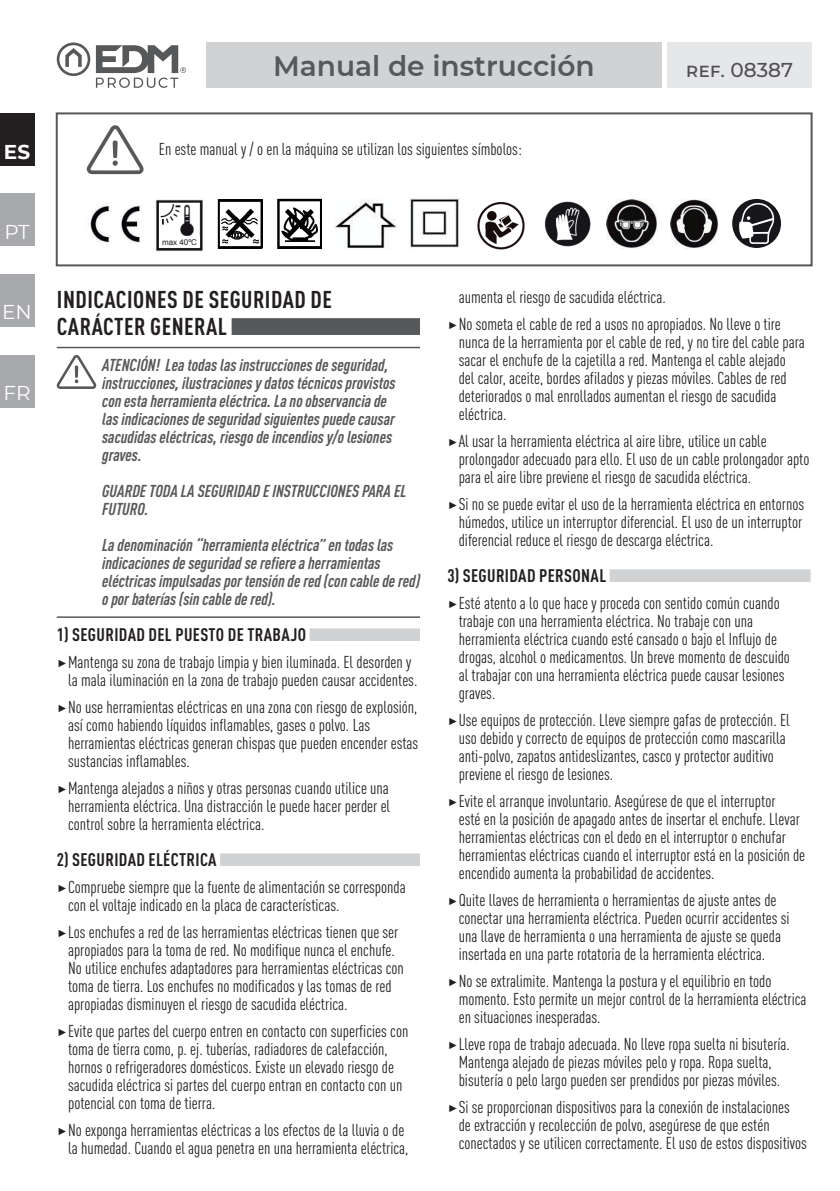
<style>
.page{position:relative;width:840px;height:1191px;background:#fff}
.page>*{position:absolute;margin:0;border:0;box-sizing:border-box;transform-origin:0 0}
.t1{font:600 28px "Montserrat";color:#57585a}
.t2{font:700 condensed 24px/27px "DIN Pro";letter-spacing:.02em;color:#231f20}
.t3{font:500 20px "Montserrat";color:#505052}
.t4{font:20px "Montserrat";color:#fff}
.t5{font:700 20px "Montserrat";color:#fff}
.t6{font:700 condensed 18px "DIN Pro";letter-spacing:.02em;color:#231f20}
.t7{font:condensed 17px/18px "DIN Pro";color:#231f20}
.t8{font:italic 700 condensed 17px/18px "DIN Pro";color:#57585a}
.t9{font:8px "Arial";color:#231f20}
.s1{font-family:"Montserrat";font-stretch:normal}
</style>
<div class="page">
<div style="left:206px;top:43px;width:455px;height:45px;background:#d1d2d4"></div>
<div style="left:667px;top:43px;width:144px;height:45px;background:#e6e7e9"></div>
<div style="left:0;top:113px;width:34px;height:53px;background:#231f20"></div>
<div style="left:0;top:193px;width:34px;height:53px;background:#a8a9ad"></div>
<div style="left:0;top:274px;width:34px;height:53px;background:#a8a9ad"></div>
<div style="left:0;top:355px;width:34px;height:52px;background:#a8a9ad"></div>
<svg style="left:57px;top:43px;width:129px;height:45px"></svg>
<hr style="left:57px;top:347px;width:363px;height:1px;background:#57585a">
<hr style="left:57px;top:616px;width:363px;height:2px;background:#57585a">
<div style="left:231px;top:318px;width:189px;height:17px;background:#57585a"></div>
<svg style="left:57px;top:355px;width:40px;height:34px"></svg>
<div style="left:309px;top:628px;width:111px;height:13px;background:#d1d2d4"></div>
<div style="left:220px;top:853px;width:200px;height:13px;background:#d1d2d4"></div>
<div style="left:609px;top:569px;width:201px;height:13px;background:#d1d2d4"></div>
<div style="left:56px;top:112px;width:756px;height:154px;border:2px solid #57585a"></div>
<svg style="left:87px;top:125px;width:57px;height:49px"></svg>
<img style="left:90px;top:204px;width:50px;height:39px">
<img style="left:156px;top:199px;width:47px;height:52px">
<img style="left:218px;top:199px;width:45px;height:49px">
<img style="left:277px;top:199px;width:45px;height:49px">
<img style="left:335px;top:200px;width:61px;height:49px">
<img style="left:409px;top:199px;width:50px;height:50px">
<img style="left:477px;top:201px;width:48px;height:49px">
<img style="left:544px;top:201px;width:47px;height:46px">
<img style="left:606px;top:199px;width:51px;height:50px">
<img style="left:670px;top:199px;width:48px;height:49px">
<svg style="left:732px;top:199px;width:48px;height:49px"></svg>
<div style="left:160px;top:236px;width:39px;height:11px;background:#fff"></div>
<p class="t5" style="left:4px;top:137px;width:28px">ES</p>
<p class="t4" style="left:4px;top:218px;width:27px">PT</p>
<p class="t4" style="left:2px;top:298px;width:31px">EN</p>
<p class="t4" style="left:3px;top:379px;width:29px">FR</p>
<h1 class="t1" style="left:273px;top:46px;width:323px">Manual de instrucción</h1>
<p class="t7" style="left:159px;top:139px;width:364px">En este manual y / o en la máquina se utilizan los siguientes símbolos:</p>
<p class="t9" style="left:162px;top:236px;width:36px">max 40ºC</p>
<p class="t3" style="left:685px;top:56px;width:109px">ref. 08387</p>
<h2 class="t2" style="left:57px;top:284px;width:276px">INDICACIONES DE SEGURIDAD DE<br>CARÁCTER GENERAL</h2>
<p class="t8" style="left:102px;top:354px;width:295px">ATENCIÓN! Lea todas las instrucciones de seguridad, instrucciones, ilustraciones y datos técnicos provistos con esta herramienta eléctrica. La no observancia de las indicaciones de seguridad siguientes puede causar sacudidas eléctricas, riesgo de incendios y/o lesiones graves.</p>
<p class="t8" style="left:102px;top:480px;width:306px">GUARDE TODA LA SEGURIDAD E INSTRUCCIONES PARA EL<br>FUTURO.</p>
<p class="t8" style="left:102px;top:534px;width:319px">La denominación “herramienta eléctrica” en todas las indicaciones de seguridad se refiere a herramientas eléctricas impulsadas por tensión de red (con cable de red) o por baterías (sin cable de red).</p>
<p class="t6" style="left:57px;top:621px;width:251px">1) SEGURIDAD DEL PUESTO DE TRABAJO</p>
<p class="t7" style="left:68px;top:652px;width:350px;text-indent:-11px"><span class="s1">▶</span>Mantenga su zona de trabajo limpia y bien iluminada. El desorden y la mala iluminación en la zona de trabajo pueden causar accidentes.</p>
<p class="t7" style="left:68px;top:697px;width:351px;text-indent:-11px"><span class="s1">▶</span>No use herramientas eléctricas en una zona con riesgo de explosión, así como habiendo líquidos inflamables, gases o polvo. Las herramientas eléctricas generan chispas que pueden encender estas sustancias inflamables.</p>
<p class="t7" style="left:68px;top:778px;width:323px;text-align:justify;text-indent:-11px"><span class="s1">▶</span>Mantenga alejados a niños y otras personas cuando utilice una herramienta eléctrica. Una distracción le puede hacer perder el control sobre la herramienta eléctrica.</p>
<p class="t6" style="left:57px;top:846px;width:161px">2) SEGURIDAD ELÉCTRICA</p>
<p class="t7" style="left:68px;top:877px;width:339px;text-indent:-11px"><span class="s1">▶</span>Compruebe siempre que la fuente de alimentación se corresponda con el voltaje indicado en la placa de características.</p>
<p class="t7" style="left:68px;top:922px;width:337px;text-indent:-11px"><span class="s1">▶</span>Los enchufes a red de las herramientas eléctricas tienen que ser apropiados para la toma de red. No modifique nunca el enchufe.<br>No utilice enchufes adaptadores para herramientas eléctricas con toma de tierra. Los enchufes no modificados y las tomas de red apropiadas disminuyen el riesgo de sacudida eléctrica.</p>
<p class="t7" style="left:68px;top:1021px;width:341px;text-indent:-11px"><span class="s1">▶</span>Evite que partes del cuerpo entren en contacto con superficies con toma de tierra como, p. ej. tuberías, radiadores de calefacción, hornos o refrigeradores domésticos. Existe un elevado riesgo de sacudida eléctrica si partes del cuerpo entran en contacto con un potencial con toma de tierra.</p>
<p class="t7" style="left:57px;top:1120px;width:353px;text-align:right"><span class="s1">▶</span>No exponga herramientas eléctricas a los efectos de la lluvia o de la humedad. Cuando el agua penetra en una herramienta eléctrica,</p>
<p class="t7" style="left:447px;top:282px;width:335px;line-height:27px;text-indent:11px">aumenta el riesgo de sacudida eléctrica.<br><span class="s1">▶</span>No someta el cable de red a usos no apropiados. No lleve o tire</p>
<p class="t7" style="left:458px;top:332px;width:347px">nunca de la herramienta por el cable de red, y no tire del cable para sacar el enchufe de la cajetilla a red. Mantenga el cable alejado del calor, aceite, bordes afilados y piezas móviles. Cables de red deteriorados o mal enrollados aumentan el riesgo de sacudida eléctrica.</p>
<p class="t7" style="left:458px;top:431px;width:352px;text-indent:-11px"><span class="s1">▶</span>Al usar la herramienta eléctrica al aire libre, utilice un cable prolongador adecuado para ello. El uso de un cable prolongador apto para el aire libre previene el riesgo de sacudida eléctrica.</p>
<p class="t7" style="left:458px;top:494px;width:346px;text-align:justify;text-indent:-11px"><span class="s1">▶</span>Si no se puede evitar el uso de la herramienta eléctrica en entornos húmedos, utilice un interruptor diferencial. El uso de un interruptor diferencial reduce el riesgo de descarga eléctrica.</p>
<p class="t6" style="left:447px;top:562px;width:160px">3) SEGURIDAD PERSONAL</p>
<p class="t7" style="left:458px;top:593px;width:332px;text-indent:-11px"><span class="s1">▶</span>Esté atento a lo que hace y proceda con sentido común cuando trabaje con una herramienta eléctrica. No trabaje con una herramienta eléctrica cuando esté cansado o bajo el Influjo de drogas, alcohol o medicamentos. Un breve momento de descuido al trabajar con una herramienta eléctrica puede causar lesiones graves.</p>
<p class="t7" style="left:458px;top:710px;width:332px;text-indent:-11px"><span class="s1">▶</span>Use equipos de protección. Lleve siempre gafas de protección. El uso debido y correcto de equipos de protección como mascarilla anti-polvo, zapatos antideslizantes, casco y protector auditivo previene el riesgo de lesiones.</p>
<p class="t7" style="left:458px;top:791px;width:348px;text-indent:-11px"><span class="s1">▶</span>Evite el arranque involuntario. Asegúrese de que el interruptor<br>esté en la posición de apagado antes de insertar el enchufe. Llevar herramientas eléctricas con el dedo en el interruptor o enchufar herramientas eléctricas cuando el interruptor está en la posición de encendido aumenta la probabilidad de accidentes.</p>
<p class="t7" style="left:458px;top:890px;width:332px;text-indent:-11px"><span class="s1">▶</span>Quite llaves de herramienta o herramientas de ajuste antes de conectar una herramienta eléctrica. Pueden ocurrir accidentes si una llave de herramienta o una herramienta de ajuste se queda insertada en una parte rotatoria de la herramienta eléctrica.</p>
<p class="t7" style="left:458px;top:971px;width:349px;text-indent:-11px"><span class="s1">▶</span>No se extralimite. Mantenga la postura y el equilibrio en todo momento. Esto permite un mejor control de la herramienta eléctrica en situaciones inesperadas.</p>
<p class="t7" style="left:447px;top:1034px;width:344px;text-align:center"><span class="s1">▶</span>Lleve ropa de trabajo adecuada. No lleve ropa suelta ni bisutería.<br>Mantenga alejado de piezas móviles pelo y ropa. Ropa suelta, bisutería o pelo largo pueden ser prendidos por piezas móviles.</p>
<p class="t7" style="left:458px;top:1097px;width:349px;text-indent:-11px"><span class="s1">▶</span>Si se proporcionan dispositivos para la conexión de instalaciones<br>de extracción y recolección de polvo, asegúrese de que estén conectados y se utilicen correctamente. El uso de estos dispositivos</p>
</div>
